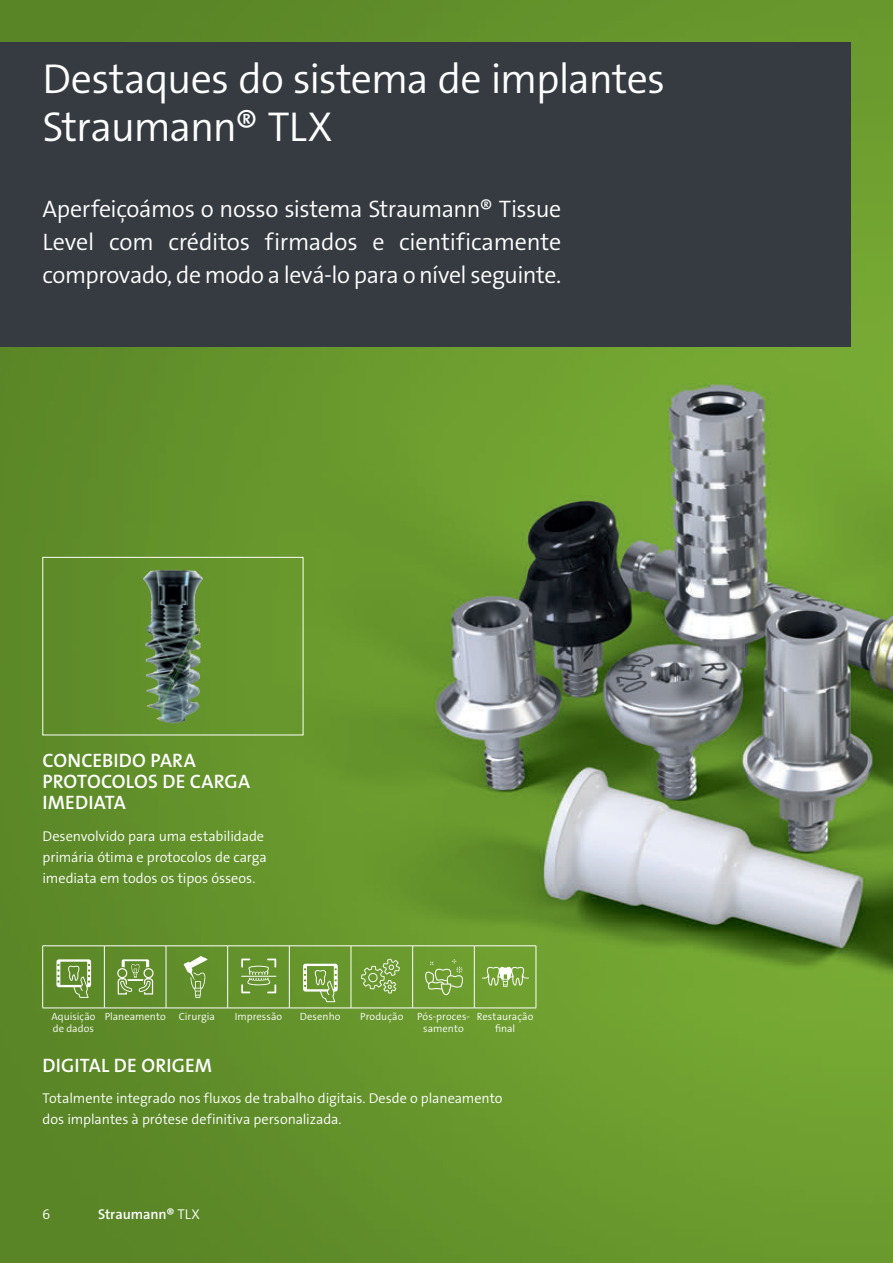
<style>
.page{position:relative;width:893px;height:1263px;background:#fff}
.page>*{position:absolute;margin:0;border:0;box-sizing:border-box;transform-origin:0 0}
.t1{font:42px/48px "The Sans LP4 Se Lig";letter-spacing:-.025em;color:#fff}
.Lead{font:24px/33px "The Sans LP4 Se Lig";letter-spacing:-.015em;color:#fff;text-align:justify}
.Subtitle{font:19.5px/21px "The Sans LP6 Se Bld";letter-spacing:.005em;color:#fff}
.Copy{font:14.25px/21px "The Sans LP4 Se Lig";letter-spacing:-.005em;color:#fff}
.Copy-2{font:14.25px "The Sans LP6 Se Bld";letter-spacing:-.005em;color:#fff}
.t2{font:10.5px/12px "The Sans LP4 Se Lig";letter-spacing:.005em;color:#fff;text-align:center}
.s1{font-family:"The Sans LP4 Se Lig"}
</style>
<div class="page">
<img style="left:0;top:0;width:893px;height:1263px">
<div style="left:0;top:43px;width:850px;height:304px;background:#353b40"></div>
<img style="left:45px;top:559px;width:256px;height:174px">
<div style="left:43px;top:557px;width:260px;height:178px;border:1px solid #fff"></div>
<hr style="left:43px;top:945px;width:61px;height:1px;background:#fff">
<hr style="left:42px;top:946px;width:1px;height:62px;background:#fff">
<hr style="left:104px;top:945px;width:62px;height:1px;background:#fff">
<hr style="left:104px;top:946px;width:1px;height:62px;background:#fff">
<hr style="left:166px;top:945px;width:62px;height:1px;background:#fff">
<hr style="left:166px;top:946px;width:1px;height:62px;background:#fff">
<hr style="left:228px;top:945px;width:61px;height:1px;background:#fff">
<hr style="left:227px;top:946px;width:1px;height:62px;background:#fff">
<hr style="left:289px;top:945px;width:62px;height:1px;background:#fff">
<hr style="left:289px;top:946px;width:1px;height:62px;background:#fff">
<hr style="left:351px;top:945px;width:62px;height:1px;background:#fff">
<hr style="left:351px;top:946px;width:1px;height:62px;background:#fff">
<hr style="left:413px;top:945px;width:61px;height:1px;background:#fff">
<hr style="left:412px;top:946px;width:1px;height:62px;background:#fff">
<hr style="left:474px;top:945px;width:62px;height:1px;background:#fff">
<hr style="left:474px;top:946px;width:1px;height:62px;background:#fff">
<hr style="left:536px;top:946px;width:1px;height:62px;background:#fff">
<hr style="left:43px;top:1008px;width:61px;height:1px;background:#fff">
<hr style="left:104px;top:1008px;width:62px;height:1px;background:#fff">
<hr style="left:166px;top:1008px;width:62px;height:1px;background:#fff">
<hr style="left:228px;top:1008px;width:61px;height:1px;background:#fff">
<hr style="left:289px;top:1008px;width:62px;height:1px;background:#fff">
<hr style="left:351px;top:1008px;width:62px;height:1px;background:#fff">
<hr style="left:413px;top:1008px;width:61px;height:1px;background:#fff">
<hr style="left:474px;top:1008px;width:62px;height:1px;background:#fff">
<svg style="left:56px;top:959px;width:35px;height:39px"></svg>
<svg style="left:117px;top:959px;width:37px;height:35px"></svg>
<svg style="left:184px;top:956px;width:24px;height:42px"></svg>
<svg style="left:241px;top:958px;width:35px;height:35px"></svg>
<svg style="left:303px;top:964px;width:35px;height:38px"></svg>
<svg style="left:361px;top:959px;width:39px;height:34px"></svg>
<svg style="left:424px;top:959px;width:39px;height:36px"></svg>
<svg style="left:482px;top:967px;width:47px;height:20px"></svg>
<p class="t1" style="left:43px;top:55px;width:624px">Destaques do sistema de implantes<br>Straumann® TLX</p>
<p class="Lead" style="left:43px;top:192px;width:520px">Aperfeiçoámos o nosso sistema Straumann® Tissue Level com créditos firmados e cientificamente comprovado, de modo a levá-lo para o nível seguinte.</p>
<p class="Subtitle" style="left:43px;top:750px;width:209px">CONCEBIDO PARA<br>PROTOCOLOS DE CARGA<br>IMEDIATA</p>
<p class="Copy" style="left:43px;top:825px;width:226px">Desenvolvido para uma estabilidade primária ótima e protocolos de carga imediata em todos os tipos ósseos.</p>
<p class="t2" style="left:51px;top:1010px;width:46px;text-align:left">Aquisição de dados</p>
<p class="t2" style="left:105px;top:1010px;width:63px">Planeamento</p>
<p class="t2" style="left:179px;top:1010px;width:38px">Cirurgia</p>
<p class="t2" style="left:235px;top:1010px;width:49px">Impressão</p>
<p class="t2" style="left:300px;top:1010px;width:42px">Desenho</p>
<p class="t2" style="left:360px;top:1010px;width:45px">Produção</p>
<p class="t2" style="left:417px;top:1010px;width:54px">Pós-proces&shy;samento</p>
<p class="t2" style="left:477px;top:1010px;width:58px">Restauração final</p>
<p class="Subtitle" style="left:43px;top:1055px;width:171px">DIGITAL DE ORIGEM</p>
<p class="Copy" style="left:43px;top:1088px;width:462px">Totalmente integrado nos fluxos de trabalho digitais. Desde o planeamento dos implantes à prótese definitiva personalizada.</p>
<p class="Copy" style="left:43px;top:1203px;width:9px">6</p>
<p class="Copy-2" style="left:98px;top:1205px;width:103px">Straumann® <span class="s1">TLX</span></p>
</div>
